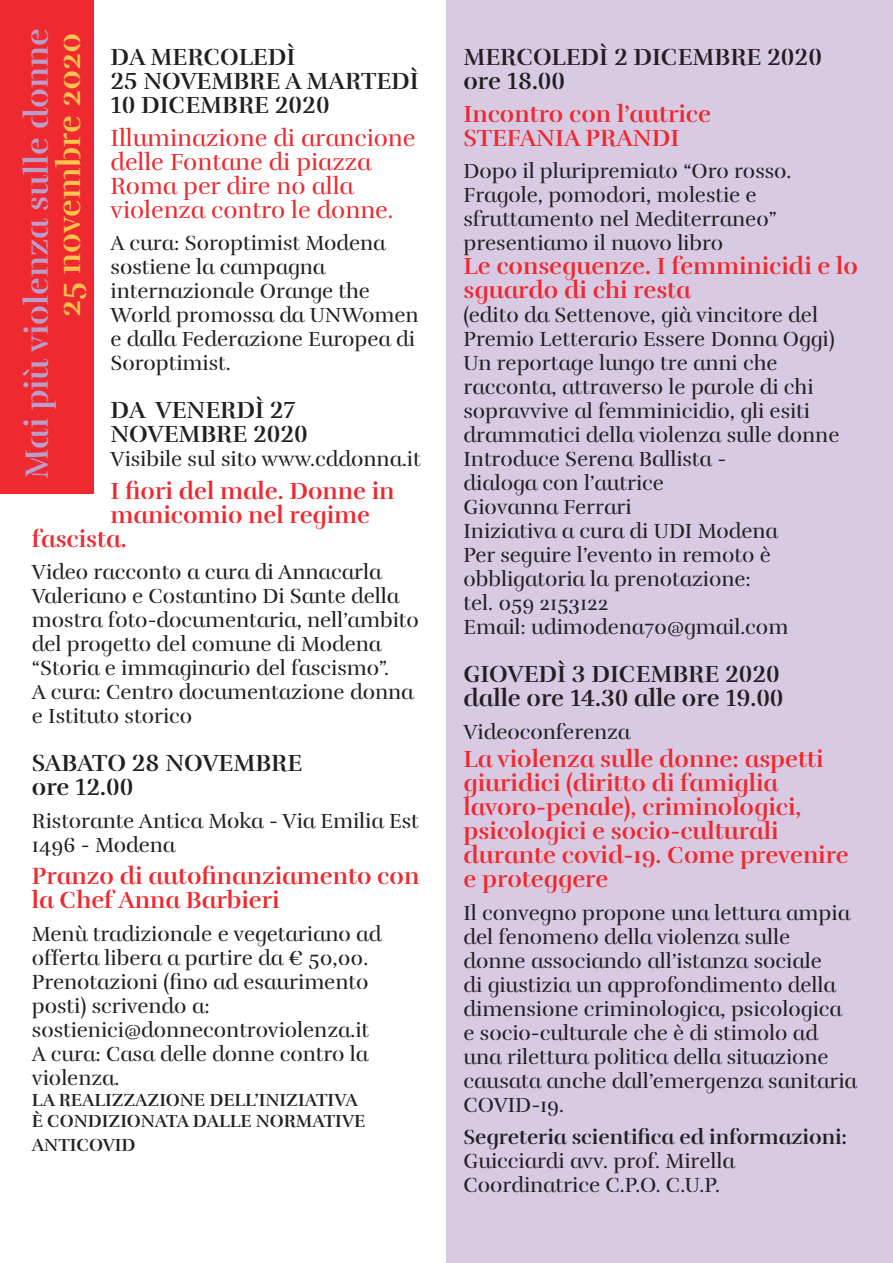
<style>
.page{position:relative;width:893px;height:1263px;background:#fff}
.page>*{position:absolute;margin:0;border:0;box-sizing:border-box;transform-origin:0 0}
.t1{font:33px "Rufina Stencil Alt 02 Bold";color:#bc9dc9}
.t2{font:33px "Rufina Stencil Alt 02 Bold";color:#fec34d}
.t3{font:24px/24px "Rufina Stencil Alt 02 Bold";color:#ee292f}
.t4{font:24px/24px "Rufina Stencil Alt 02 Bold";color:#231f20}
.t5{font:24px/24px "Rufina Stencil Alt 02 Regular";color:#ee292f}
.t6{font:21px/24px "Rufina Stencil Alt 02 Regular";color:#231f20}
.t7{font:21px "Rufina Stencil Alt 02 Bold";color:#231f20}
.t8{font:18px/21px "Rufina Stencil Alt 02 Bold";color:#231f20}
</style>
<div class="page">
<div style="left:446px;top:0;width:447px;height:1263px;background:#d9cae3"></div>
<div style="left:0;top:0;width:94px;height:493px;background:#ee292f"></div>
<h1 class="t1" style="left:17px;top:479px;width:452px;rotate:-90deg">Mai più violenza sulle donne</h1>
<h1 class="t2" style="left:49px;top:317px;width:286px;rotate:-90deg">25 novembre 2020</h1>
<p class="t4" style="left:111px;top:45px;width:310px">DA MERCOLEDÌ<br>25 NOVEMBRE A MARTEDÌ<br>10 DICEMBRE 2020</p>
<p class="t5" style="left:111px;top:126px;width:306px">Illuminazione di arancione delle Fontane di piazza<br>Roma per dire no alla violenza contro le donne.</p>
<p class="t6" style="left:111px;top:231px;width:310px">A cura: Soroptimist Modena sostiene la campagna internazionale Orange the<br>World promossa da UNWomen e dalla Federazione Europea di<br>Soroptimist.</p>
<p class="t4" style="left:111px;top:398px;width:199px">DA VENERDÌ 27<br>NOVEMBRE 2020</p>
<p class="t6" style="left:111px;top:447px;width:312px">Visibile sul sito www.cddonna.it</p>
<p class="t3" style="left:111px;top:479px;width:285px">I fiori del male. Donne in</p>
<p class="t3" style="left:111px;top:503px;width:261px">manicomio nel regime</p>
<p class="t3" style="left:32px;top:527px;width:96px">fascista.</p>
<p class="t6" style="left:32px;top:560px;width:388px">Video racconto a cura di Annacarla Valeriano e Costantino Di Sante della mostra foto-documentaria, nell’ambito del progetto del comune di Modena “Storia e immaginario del fascismo”.<br>A cura: Centro documentazione donna e Istituto storico</p>
<p class="t4" style="left:32px;top:751px;width:272px">SABATO 28 NOVEMBRE ore 12.00</p>
<p class="t6" style="left:32px;top:809px;width:388px">Ristorante Antica Moka - Via Emilia Est<br>1496 - Modena</p>
<p class="t3" style="left:32px;top:864px;width:389px">Pranzo di autofinanziamento con la Chef Anna Barbieri</p>
<p class="t6" style="left:32px;top:922px;width:351px">Menù tradizionale e vegetariano ad offerta libera a partire da € 50,00.<br>Prenotazioni (fino ad esaurimento posti) scrivendo a: sostienici@donnecontroviolenza.it<br>A cura: Casa delle donne contro la violenza.</p>
<p class="t8" style="left:32px;top:1089px;width:335px">LA REALIZZAZIONE DELL’INIZIATIVA<br>È CONDIZIONATA DALLE NORMATIVE</p>
<p class="t8" style="left:32px;top:1134px;width:105px">ANTICOVID</p>
<p class="t4" style="left:463px;top:45px;width:360px">MERCOLEDÌ 2 DICEMBRE 2020 ore 18.00</p>
<p class="t3" style="left:463px;top:102px;width:249px">Incontro con l’autrice<br>STEFANIA PRANDI</p>
<p class="t6" style="left:463px;top:159px;width:329px">Dopo il pluripremiato “Oro rosso.<br>Fragole, pomodori, molestie e sfruttamento nel Mediterraneo” presentiamo il nuovo libro</p>
<p class="t3" style="left:463px;top:254px;width:396px">Le conseguenze. I femminicidi e lo sguardo di chi resta</p>
<p class="t6" style="left:463px;top:303px;width:377px">(edito da Settenove, già vincitore del<br>Premio Letterario Essere Donna Oggi)<br>Un reportage lungo tre anni che racconta, attraverso le parole di chi sopravvive al femminicidio, gli esiti drammatici della violenza sulle donne<br>Introduce Serena Ballista -<br>dialoga con l’autrice<br>Giovanna Ferrari<br>Iniziativa a cura di UDI Modena<br>Per seguire l’evento in remoto è obbligatoria la prenotazione:<br>tel. 059 2153122<br>Email: udimodena70@gmail.com</p>
<p class="t4" style="left:463px;top:662px;width:322px">GIOVEDÌ 3 DICEMBRE 2020 dalle ore 14.30 alle ore 19.00</p>
<p class="t6" style="left:463px;top:720px;width:168px">Videoconferenza</p>
<p class="t3" style="left:463px;top:747px;width:387px">La violenza sulle donne: aspetti giuridici (diritto di famiglia lavoro-penale), criminologici, psicologici e socio-culturali durante covid-19. Come prevenire e proteggere</p>
<p class="t6" style="left:463px;top:901px;width:395px">Il convegno propone una lettura ampia del fenomeno della violenza sulle donne associando all’istanza sociale<br>di giustizia un approfondimento della dimensione criminologica, psicologica e socio-culturale che è di stimolo ad una rilettura politica della situazione causata anche dall’emergenza sanitaria COVID-19.</p>
<p class="t7" style="left:463px;top:1124px;width:385px">Segreteria scientifica ed informazioni:</p>
<p class="t6" style="left:463px;top:1149px;width:273px">Guicciardi avv. prof. Mirella<br>Coordinatrice C.P.O. C.U.P.</p>
</div>
